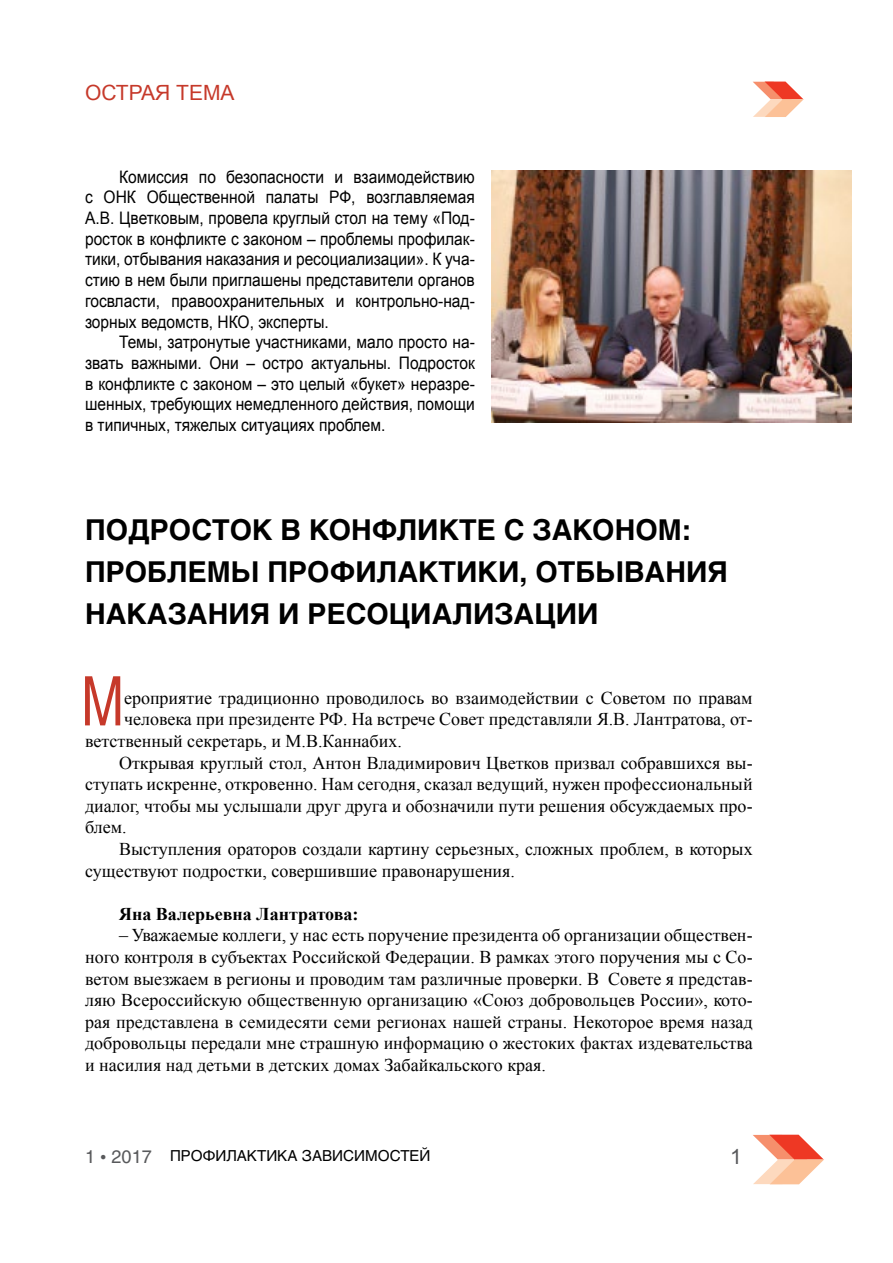
<style>
.page{position:relative;width:893px;height:1263px;background:#fff}
.page>*{position:absolute;margin:0;border:0;box-sizing:border-box;transform-origin:0 0}
.основной_первый{font:67.65px "Helios";color:#c6392a;scale:.75 1}
.Заголовок{font:700 28.5px/42px "Helios";color:#000}
.Заголовок_раздел{font:21px "Arial";color:#c6392a}
.t1{font:21px "Arial";color:#58595b}
.основной_текст{font:18px/21.6px "Times New Roman";color:#000;text-align:justify}
.основной_первый-2{font:18px "Times New Roman";color:#000}
.основной_текст-2{font:700 18px "Times New Roman";color:#000}
.Врез{font:17.25px/20.7px "Arial";color:#000;text-align:justify;scale:.9 1}
.t2{font:15px "Helios";color:#000}
.s1{font-size:18px;color:#58595b}
.s2{font-family:"Times New Roman";font-size:18px;color:#58595b}
</style>
<div class="page">
<svg style="left:753px;top:82px;width:51px;height:35px"></svg>
<svg style="left:753px;top:1135px;width:71px;height:49px"></svg>
<img style="left:492px;top:170px;width:360px;height:252px">
<p class="Заголовок_раздел" style="left:85px;top:79px;width:151px">ОСТРАЯ ТЕМА</p>
<p class="Врез" style="left:85px;top:166px;width:435px;text-indent:34px">Комиссия по безопасности и взаимодействию с ОНК Общественной палаты РФ, возглавляемая А.В. Цветковым, провела круглый стол на тему «Под&shy;росток в конфликте с законом – проблемы профилак&shy;тики, отбывания наказания и ресоциализации». К уча&shy;стию в нем были приглашены представители органов госвласти, правоохранительных и контрольно-над&shy;зорных ведомств, НКО, эксперты.</p>
<p class="Врез" style="left:85px;top:332px;width:435px;text-indent:34px">Темы, затронутые участниками, мало просто на&shy;звать важными. Они – остро актуальны. Подросток в конфликте с законом – это целый «букет» неразре&shy;шенных, требующих немедленного действия, помощи в типичных, тяжелых ситуациях проблем.</p>
<p class="Заголовок" style="left:85px;top:509px;width:644px">ПОДРОСТОК В КОНФЛИКТЕ С ЗАКОНОМ:<br>ПРОБЛЕМЫ ПРОФИЛАКТИКИ, ОТБЫВАНИЯ<br>НАКАЗАНИЯ И РЕСОЦИАЛИЗАЦИИ</p>
<p class="основной_первый" style="left:81px;top:661px;width:58px">М</p>
<p class="основной_первый-2" style="left:124px;top:686px;width:630px">ероприятие традиционно проводилось во взаимодействии с Советом по правам</p>
<p class="основной_первый-2" style="left:124px;top:707px;width:630px">человека при президенте РФ. На встрече Совет представляли Я.В. Лантратова, от-</p>
<p class="основной_первый-2" style="left:85px;top:729px;width:318px">ветственный секретарь, и М.В.Каннабих.</p>
<p class="основной_текст" style="left:85px;top:751px;width:669px;text-indent:34px">Открывая круглый стол, Антон Владимирович Цветков призвал собравшихся вы&shy;ступать искренне, откровенно. Нам сегодня, сказал ведущий, нужен профессиональный диалог, чтобы мы услышали друг друга и обозначили пути решения обсуждаемых про&shy;блем.</p>
<p class="основной_текст" style="left:85px;top:838px;width:669px;text-indent:34px">Выступления ораторов создали картину серьезных, сложных проблем, в которых существуют подростки, совершившие правонарушения.</p>
<p class="основной_текст-2" style="left:119px;top:901px;width:241px">Яна Валерьевна Лантратова:</p>
<p class="основной_текст" style="left:85px;top:924px;width:669px;text-indent:34px">– Уважаемые коллеги, у нас есть поручение президента об организации обществен&shy;ного контроля в субъектах Российской Федерации. В рамках этого поручения мы с Со&shy;ветом выезжаем в регионы и проводим там различные проверки. В Совете я представ&shy;ляю Всероссийскую общественную организацию «Союз добровольцев России», кото&shy;рая представлена в семидесяти семи регионах нашей страны. Некоторое время назад добровольцы передали мне страшную информацию о жестоких фактах издевательства и насилия над детьми в детских домах Забайкальского края.</p>
<p class="t2" style="left:85px;top:1146px;width:347px"><span class="s1">1</span> <span class="s2">•</span> <span class="s1">2017</span> ПРОФИЛАКТИКА ЗАВИСИМОСТЕЙ</p>
<p class="t1" style="left:730px;top:1143px;width:13px">1</p>
</div>
